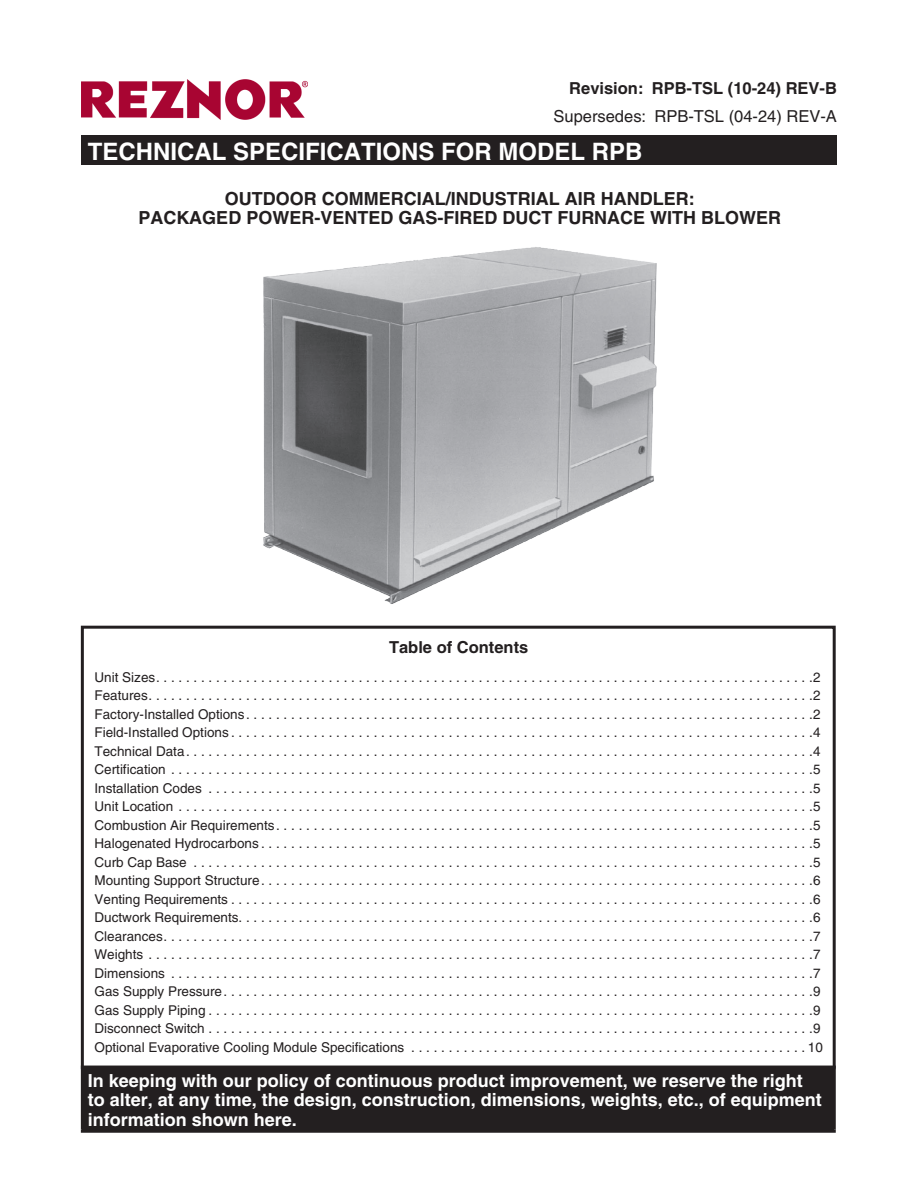
<style>
.page{position:relative;width:918px;height:1188px;background:#fff}
.page>*{position:absolute;margin:0;border:0;box-sizing:border-box;transform-origin:0 0}
.t1{font:700 24px "Helvetica";color:#fff}
.In_keeping_with_our_policy{font:700 18px/19.5px "Helvetica";color:#fff}
.APPLICATION{font:700 18px/19.5px "Helvetica";color:#231f20;text-align:center}
.Table_of_Contents{font:700 16.5px "Helvetica";color:#231f20}
.t2{font:16.5px "Helvetica";color:#231f20}
.t3{font:13.5px "Helvetica";color:#231f20}
</style>
<div class="page">
<div style="left:82px;top:136px;width:754px;height:28px;background:#231f20"></div>
<hr style="left:81px;top:135px;width:756px;height:3px;background:#231f20">
<hr style="left:81px;top:138px;width:3px;height:24px;background:#231f20">
<hr style="left:834px;top:138px;width:3px;height:24px;background:#231f20">
<hr style="left:81px;top:162px;width:756px;height:3px;background:#231f20">
<img style="left:81px;top:80px;width:227px;height:40px">
<div style="left:82px;top:1067px;width:752px;height:64px;background:#231f20"></div>
<hr style="left:81px;top:1069px;width:3px;height:61px;background:#231f20">
<hr style="left:833px;top:1069px;width:3px;height:61px;background:#231f20">
<hr style="left:81px;top:1130px;width:755px;height:3px;background:#231f20">
<div style="left:81px;top:626px;width:755px;height:443px;border:3px solid #231f20"></div>
<img style="left:263px;top:247px;width:394px;height:357px">
<p class="Table_of_Contents" style="left:569px;top:79px;width:269px">Revision: RPB-TSL (10-24) REV-B</p>
<p class="t2" style="left:554px;top:107px;width:285px">Supersedes: RPB-TSL (04-24) REV-A</p>
<p class="t1" style="left:88px;top:137px;width:556px">TECHNICAL SPECIFICATIONS FOR MODEL RPB</p>
<p class="APPLICATION" style="left:138px;top:188px;width:644px">OUTDOOR COMMERCIAL/INDUSTRIAL AIR HANDLER:<br>PACKAGED POWER-VENTED GAS-FIRED DUCT FURNACE WITH BLOWER</p>
<p class="Table_of_Contents" style="left:389px;top:637px;width:141px">Table of Contents</p>
<p class="t3" style="left:94px;top:669px;width:728px">Unit Sizes . . . . . . . . . . . . . . . . . . . . . . . . . . . . . . . . . . . . . . . . . . . . . . . . . . . . . . . . . . . . . . . . . . . . . . . . . . . . . . . . . . . . . . . 2</p>
<p class="t3" style="left:94px;top:688px;width:728px">Features . . . . . . . . . . . . . . . . . . . . . . . . . . . . . . . . . . . . . . . . . . . . . . . . . . . . . . . . . . . . . . . . . . . . . . . . . . . . . . . . . . . . . . . . 2</p>
<p class="t3" style="left:94px;top:706px;width:728px">Factory-Installed Options . . . . . . . . . . . . . . . . . . . . . . . . . . . . . . . . . . . . . . . . . . . . . . . . . . . . . . . . . . . . . . . . . . . . . . . . . . . 2</p>
<p class="t3" style="left:94px;top:725px;width:728px">Field-Installed Options . . . . . . . . . . . . . . . . . . . . . . . . . . . . . . . . . . . . . . . . . . . . . . . . . . . . . . . . . . . . . . . . . . . . . . . . . . . . . 4</p>
<p class="t3" style="left:94px;top:743px;width:728px">Technical Data . . . . . . . . . . . . . . . . . . . . . . . . . . . . . . . . . . . . . . . . . . . . . . . . . . . . . . . . . . . . . . . . . . . . . . . . . . . . . . . . . . . 4</p>
<p class="t3" style="left:94px;top:762px;width:728px">Certification . . . . . . . . . . . . . . . . . . . . . . . . . . . . . . . . . . . . . . . . . . . . . . . . . . . . . . . . . . . . . . . . . . . . . . . . . . . . . . . . . . . . . 5</p>
<p class="t3" style="left:94px;top:780px;width:728px">Installation Codes . . . . . . . . . . . . . . . . . . . . . . . . . . . . . . . . . . . . . . . . . . . . . . . . . . . . . . . . . . . . . . . . . . . . . . . . . . . . . . . . 5</p>
<p class="t3" style="left:94px;top:799px;width:728px">Unit Location . . . . . . . . . . . . . . . . . . . . . . . . . . . . . . . . . . . . . . . . . . . . . . . . . . . . . . . . . . . . . . . . . . . . . . . . . . . . . . . . . . . . 5</p>
<p class="t3" style="left:94px;top:817px;width:728px">Combustion Air Requirements . . . . . . . . . . . . . . . . . . . . . . . . . . . . . . . . . . . . . . . . . . . . . . . . . . . . . . . . . . . . . . . . . . . . . . . 5</p>
<p class="t3" style="left:94px;top:836px;width:728px">Halogenated Hydrocarbons . . . . . . . . . . . . . . . . . . . . . . . . . . . . . . . . . . . . . . . . . . . . . . . . . . . . . . . . . . . . . . . . . . . . . . . . . 5</p>
<p class="t3" style="left:94px;top:854px;width:728px">Curb Cap Base . . . . . . . . . . . . . . . . . . . . . . . . . . . . . . . . . . . . . . . . . . . . . . . . . . . . . . . . . . . . . . . . . . . . . . . . . . . . . . . . . . 5</p>
<p class="t3" style="left:94px;top:873px;width:728px">Mounting Support Structure . . . . . . . . . . . . . . . . . . . . . . . . . . . . . . . . . . . . . . . . . . . . . . . . . . . . . . . . . . . . . . . . . . . . . . . . . 6</p>
<p class="t3" style="left:94px;top:891px;width:728px">Venting Requirements . . . . . . . . . . . . . . . . . . . . . . . . . . . . . . . . . . . . . . . . . . . . . . . . . . . . . . . . . . . . . . . . . . . . . . . . . . . . . 6</p>
<p class="t3" style="left:94px;top:910px;width:728px">Ductwork Requirements . . . . . . . . . . . . . . . . . . . . . . . . . . . . . . . . . . . . . . . . . . . . . . . . . . . . . . . . . . . . . . . . . . . . . . . . . . . . 6</p>
<p class="t3" style="left:94px;top:928px;width:728px">Clearances . . . . . . . . . . . . . . . . . . . . . . . . . . . . . . . . . . . . . . . . . . . . . . . . . . . . . . . . . . . . . . . . . . . . . . . . . . . . . . . . . . . . . . 7</p>
<p class="t3" style="left:94px;top:947px;width:728px">Weights . . . . . . . . . . . . . . . . . . . . . . . . . . . . . . . . . . . . . . . . . . . . . . . . . . . . . . . . . . . . . . . . . . . . . . . . . . . . . . . . . . . . . . . . 7</p>
<p class="t3" style="left:94px;top:965px;width:728px">Dimensions . . . . . . . . . . . . . . . . . . . . . . . . . . . . . . . . . . . . . . . . . . . . . . . . . . . . . . . . . . . . . . . . . . . . . . . . . . . . . . . . . . . . . 7</p>
<p class="t3" style="left:94px;top:984px;width:728px">Gas Supply Pressure . . . . . . . . . . . . . . . . . . . . . . . . . . . . . . . . . . . . . . . . . . . . . . . . . . . . . . . . . . . . . . . . . . . . . . . . . . . . . . 9</p>
<p class="t3" style="left:94px;top:1002px;width:728px">Gas Supply Piping . . . . . . . . . . . . . . . . . . . . . . . . . . . . . . . . . . . . . . . . . . . . . . . . . . . . . . . . . . . . . . . . . . . . . . . . . . . . . . . . 9</p>
<p class="t3" style="left:94px;top:1021px;width:728px">Disconnect Switch . . . . . . . . . . . . . . . . . . . . . . . . . . . . . . . . . . . . . . . . . . . . . . . . . . . . . . . . . . . . . . . . . . . . . . . . . . . . . . . . 9</p>
<p class="t3" style="left:94px;top:1039px;width:730px">Optional Evaporative Cooling Module Specifications . . . . . . . . . . . . . . . . . . . . . . . . . . . . . . . . . . . . . . . . . . . . . . . . . . . . 10</p>
<p class="In_keeping_with_our_policy" style="left:88px;top:1070px;width:736px">In keeping with our policy of continuous product improvement, we reserve the right to alter, at any time, the design, construction, dimensions, weights, etc., of equipment information shown here.</p>
</div>
